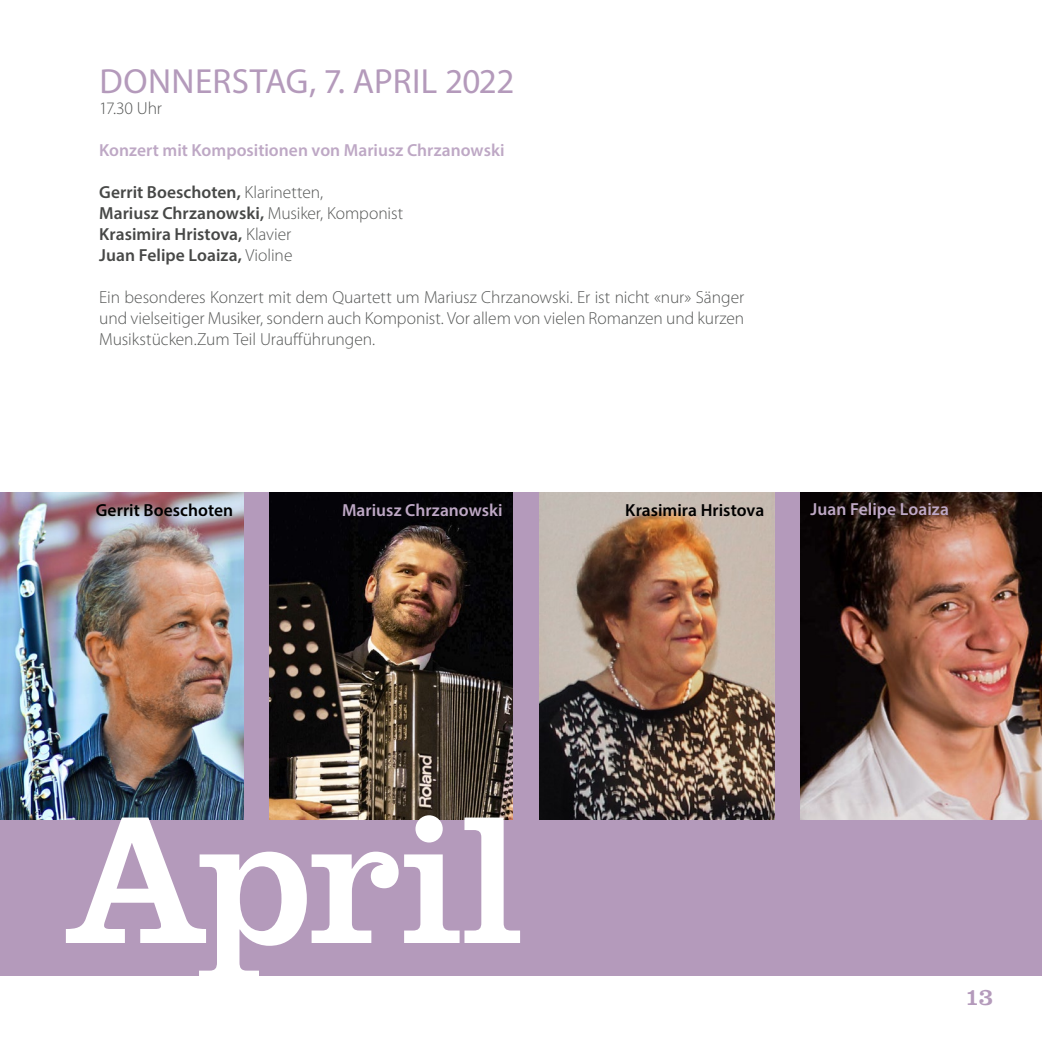
<style>
.page{position:relative;width:1042px;height:1042px;background:#fff}
.page>*{position:absolute;margin:0;border:0;box-sizing:border-box;transform-origin:0 0}
.t1{font:189.17px "Clarendon";letter-spacing:-.03em;color:#fff}
.t2{font:35px "Myriad Pro";letter-spacing:.005em;color:#b49abb}
.t3{font:24.5px "Clarendon";color:#b49abb}
.t4{font:300 17.5px/21px "Myriad Pro";letter-spacing:-.005em;color:#555756;text-align:justify}
.t5{font:600 17.5px/21px "Myriad Pro";color:#474847}
.t6{font:600 17.5px "Myriad Pro";color:#bea8c5}
.t7{font:600 17.5px "Myriad Pro";color:#000}
.s1{font-weight:300;color:#555756}
</style>
<div class="page">
<div style="left:0;top:492px;width:1042px;height:483px;background:#b49abb"></div>
<img style="left:270px;top:492px;width:243px;height:328px">
<img style="left:0;top:492px;width:243px;height:328px">
<img style="left:539px;top:492px;width:235px;height:328px">
<img style="left:800px;top:492px;width:242px;height:328px">
<h2 class="t2" style="left:100px;top:60px;width:416px">DONNERSTAG, 7. APRIL 2022</h2>
<p class="t4" style="left:99px;top:98px;width:64px">17.30 Uhr</p>
<p class="t6" style="left:99px;top:139px;width:407px">Konzert mit Kompositionen von Mariusz Chrzanowski</p>
<p class="t5" style="left:99px;top:181px;width:305px">Gerrit Boeschoten, <span class="s1">Klarinetten,<br></span>Mariusz Chrzanowski, <span class="s1">Musiker, Komponist </span>Krasimira Hristova, <span class="s1">Klavier<br></span>Juan Felipe Loaiza, <span class="s1">Violine</span></p>
<p class="t4" style="left:99px;top:287px;width:646px">Ein besonderes Konzert mit dem Quartett um Mariusz Chrzanowski. Er ist nicht «nur» Sänger und vielseitiger Musiker, sondern auch Komponist. Vor allem von vielen Romanzen und kurzen Musikstücken.Zum Teil Uraufführungen.</p>
<p class="t7" style="left:96px;top:498px;width:139px">Gerrit Boeschoten</p>
<p class="t7" style="left:625px;top:498px;width:140px">Krasimira Hristova</p>
<p class="t6" style="left:810px;top:498px;width:140px">Juan Felipe Loaiza</p>
<p class="t6" style="left:342px;top:499px;width:162px">Mariusz Chrzanowski</p>
<h1 class="t1" style="left:62px;top:769px;width:462px">April</h1>
<h3 class="t3" style="left:965px;top:983px;width:30px">13</h3>
</div>
